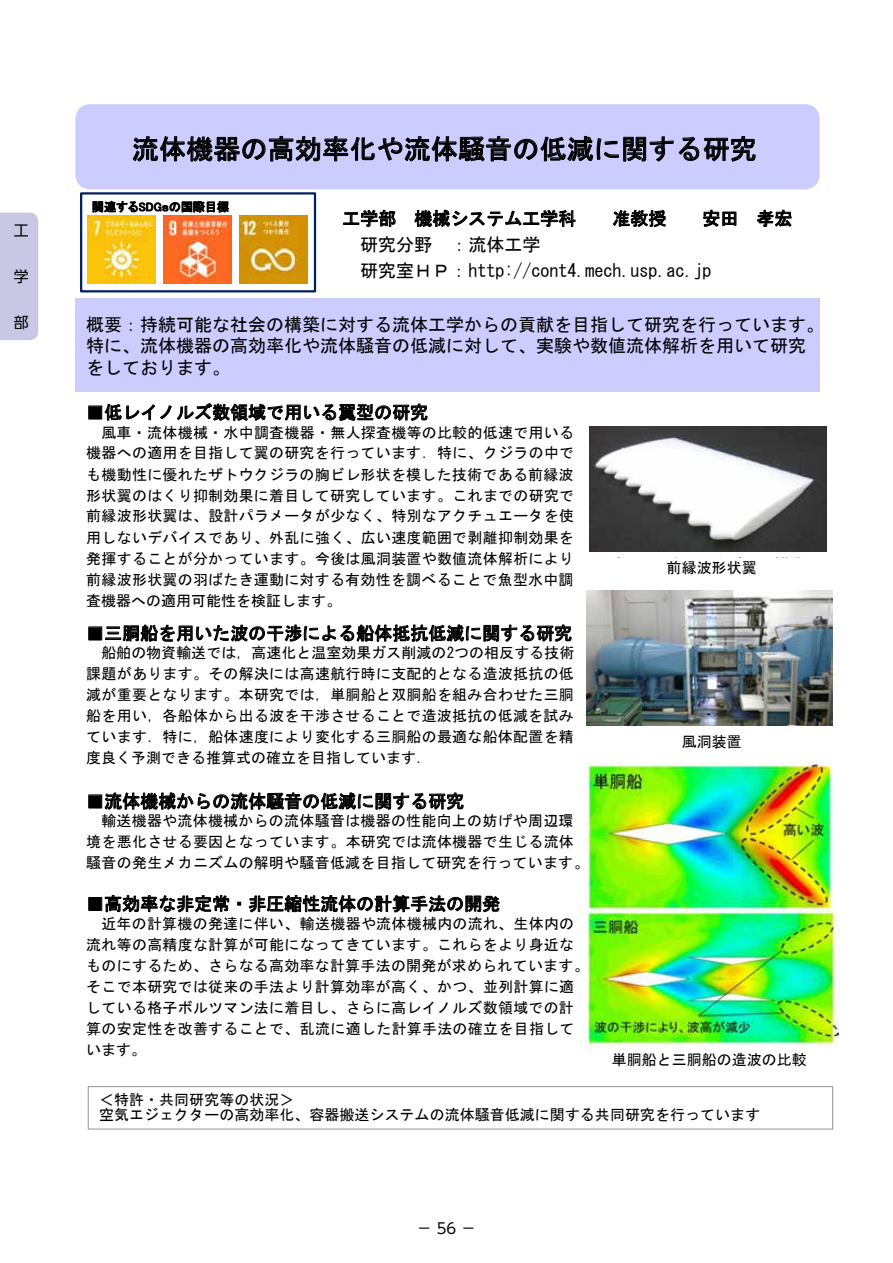
<style>
.page{position:relative;width:893px;height:1263px;background:#fff}
.page>*{position:absolute;margin:0;border:0;box-sizing:border-box;transform-origin:0 0}
.t1{font:27px "MS Gothic";letter-spacing:.005em;color:#000}
.t2{font:18px/21.6px "MS Gothic";color:#000}
.t3{font:15px/21px "MS Gothic";letter-spacing:.025em;color:#000;text-align:justify}
.t4{font:15px/15.1px "MS Gothic";letter-spacing:.005em;color:#000}
.t5{font:15px "MS Gothic";color:#000}
.t6{font:14.85px "UD Shin Go Pr 6";color:#000}
.t7{font:12px "MS P Gothic";letter-spacing:.01em;color:#000}
.t8{font:10.8px "Arial";color:#000;scale:.95 1}
.t9{font:10.35px "Arial";color:#000}
.t10{font:italic 8.4px "Times New Roman";color:#000}
.t11{font:8.4px "Arial";color:#000}
.s1{font-style:normal}
</style>
<div class="page">
<div style="left:80px;top:192px;width:236px;height:100px;border:2px solid #002060"></div>
<svg style="left:93px;top:201px;width:136px;height:12px"></svg>
<svg style="left:343px;top:210px;width:53px;height:17px"></svg>
<svg style="left:414px;top:210px;width:162px;height:17px"></svg>
<svg style="left:613px;top:210px;width:53px;height:17px"></svg>
<svg style="left:703px;top:210px;width:33px;height:17px"></svg>
<svg style="left:757px;top:210px;width:35px;height:17px"></svg>
<svg style="left:104px;top:403px;width:324px;height:18px"></svg>
<svg style="left:105px;top:624px;width:467px;height:18px"></svg>
<svg style="left:104px;top:792px;width:360px;height:18px"></svg>
<div style="left:89px;top:897px;width:13px;height:14px;border:1px solid #000"></div>
<svg style="left:105px;top:895px;width:124px;height:18px"></svg>
<svg style="left:249px;top:895px;width:251px;height:18px"></svg>
<div style="left:75px;top:298px;width:745px;height:94px;background:#ccf"></div>
<div style="left:75px;top:104px;width:745px;height:85px;background:#ccf;border-radius:14px"></div>
<div style="left:88px;top:1086px;width:745px;height:44px;border:1px solid #9f9fa0"></div>
<svg style="left:132px;top:136px;width:624px;height:26px"></svg>
<img style="left:163px;top:215px;width:68px;height:68px">
<img style="left:87px;top:215px;width:68px;height:68px">
<img style="left:590px;top:427px;width:236px;height:125px">
<img style="left:586px;top:763px;width:247px;height:151px">
<img style="left:589px;top:910px;width:249px;height:138px">
<img style="left:586px;top:591px;width:247px;height:134px">
<img style="left:239px;top:215px;width:68px;height:68px">
<div style="left:0;top:213px;width:38px;height:127px;background:#c9c8e4"></div>
<svg style="left:644px;top:804px;width:7px;height:5px"></svg>
<svg style="left:787px;top:804px;width:8px;height:4px"></svg>
<p class="t6" style="left:14px;top:219px;width:16px">工</p>
<p class="t6" style="left:14px;top:264px;width:16px">学</p>
<p class="t6" style="left:14px;top:310px;width:16px">部</p>
<h1 class="t1" style="left:132px;top:135px;width:626px">流体機器の高効率化や流体騒音の低減に関する研究</h1>
<p class="t7" style="left:92px;top:201px;width:139px">関連するSDGｓの国際目標</p>
<p class="t2" style="left:342px;top:208px;width:235px">工学部 機械システム工学科</p>
<p class="t2" style="left:612px;top:208px;width:55px">准教授</p>
<p class="t2" style="left:702px;top:208px;width:92px">安田 孝宏</p>
<p class="t2" style="left:360px;top:231px;width:353px;line-height:25.8px">研究分野 ：流体工学<br>研究室ＨＰ：http://cont4.mech.usp.ac.jp</p>
<p class="t2" style="left:86px;top:313px;width:739px">概要：持続可能な社会の構築に対する流体工学からの貢献を目指して研究を行っています。特に、流体機器の高効率化や流体騒音の低減に対して、実験や数値流体解析を用いて研究をしております。</p>
<p class="t2" style="left:86px;top:401px;width:343px">■低レイノルズ数領域で用いる翼型の研究</p>
<p class="t3" style="left:86px;top:422px;width:489px;text-indent:15px">風車・流体機械・水中調査機器・無人探査機等の比較的低速で用いる機器への適用を目指して翼の研究を行っています．特に、クジラの中でも機動性に優れたザトウクジラの胸ビレ形状を模した技術である前縁波形状翼のはくり抑制効果に着目して研究しています。これまでの研究で前縁波形状翼は、設計パラメータが少なく、特別なアクチュエータを使用しないデバイスであり、外乱に強く、広い速度範囲で剥離抑制効果を発揮することが分かっています。今後は風洞装置や数値流体解析により前縁波形状翼の羽ばたき運動に対する有効性を調べることで魚型水中調査機器への適用可能性を検証します。</p>
<p class="t2" style="left:86px;top:622px;width:488px">■三胴船を用いた波の干渉による船体抵抗低減に関する研究</p>
<p class="t3" style="left:86px;top:642px;width:490px;text-indent:15px">船舶の物資輸送では，高速化と温室効果ガス削減の2つの相反する技術課題があります。その解決には高速航行時に支配的となる造波抵抗の低減が重要となります。本研究では，単胴船と双胴船を組み合わせた三胴船を用い，各船体から出る波を干渉させることで造波抵抗の低減を試みています．特に，船体速度により変化する三胴船の最適な船体配置を精度良く予測できる推算式の確立を目指しています．</p>
<p class="t2" style="left:86px;top:790px;width:380px">■流体機械からの流体騒音の低減に関する研究</p>
<p class="t3" style="left:86px;top:810px;width:504px;text-align:left;text-indent:15px">輸送機器や流体機械からの流体騒音は機器の性能向上の妨げや周辺環境を悪化させる要因となっています。本研究では流体機器で生じる流体騒音の発生メカニズムの解明や騒音低減を目指して研究を行っています。</p>
<p class="t2" style="left:86px;top:893px;width:415px">■高効率な非定常・非圧縮性流体の計算手法の開発</p>
<p class="t3" style="left:86px;top:913px;width:504px;text-align:left;text-indent:15px">近年の計算機の発達に伴い、輸送機器や流体機械内の流れ、生体内の流れ等の高精度な計算が可能になってきています。これらをより身近なものにするため、さらなる高効率な計算手法の開発が求められています。そこで本研究では従来の手法より計算効率が高く、かつ、並列計算に適している格子ボルツマン法に着目し、さらに高レイノルズ数領域での計算の安定性を改善することで、乱流に適した計算手法の確立を目指しています。</p>
<p class="t8" style="left:568px;top:646px;width:8px">1</p>
<p class="t9" style="left:569px;top:653px;width:7px">1</p>
<p class="t10" style="left:549px;top:722px;width:25px;rotate:-90deg">C<sub>L</sub><span class="s1">,</span> C<sub>D</sub></p>
<p class="t8" style="left:560px;top:707px;width:17px">0.5</p>
<p class="t11" style="left:565px;top:706px;width:13px">0.5</p>
<p class="t9" style="left:560px;top:711px;width:16px">0.5</p>
<p class="t3" style="left:667px;top:557px;width:92px">前縁波形状翼</p>
<p class="t3" style="left:682px;top:731px;width:61px">風洞装置</p>
<p class="t5" style="left:612px;top:1052px;width:196px">単胴船と三胴船の造波の比較</p>
<p class="t4" style="left:99px;top:1092px;width:663px">＜特許・共同研究等の状況＞<br>空気エジェクターの高効率化、容器搬送システムの流体騒音低減に関する共同研究を行っています</p>
<p class="t6" style="left:417px;top:1216px;width:61px">－ 56 －</p>
</div>
